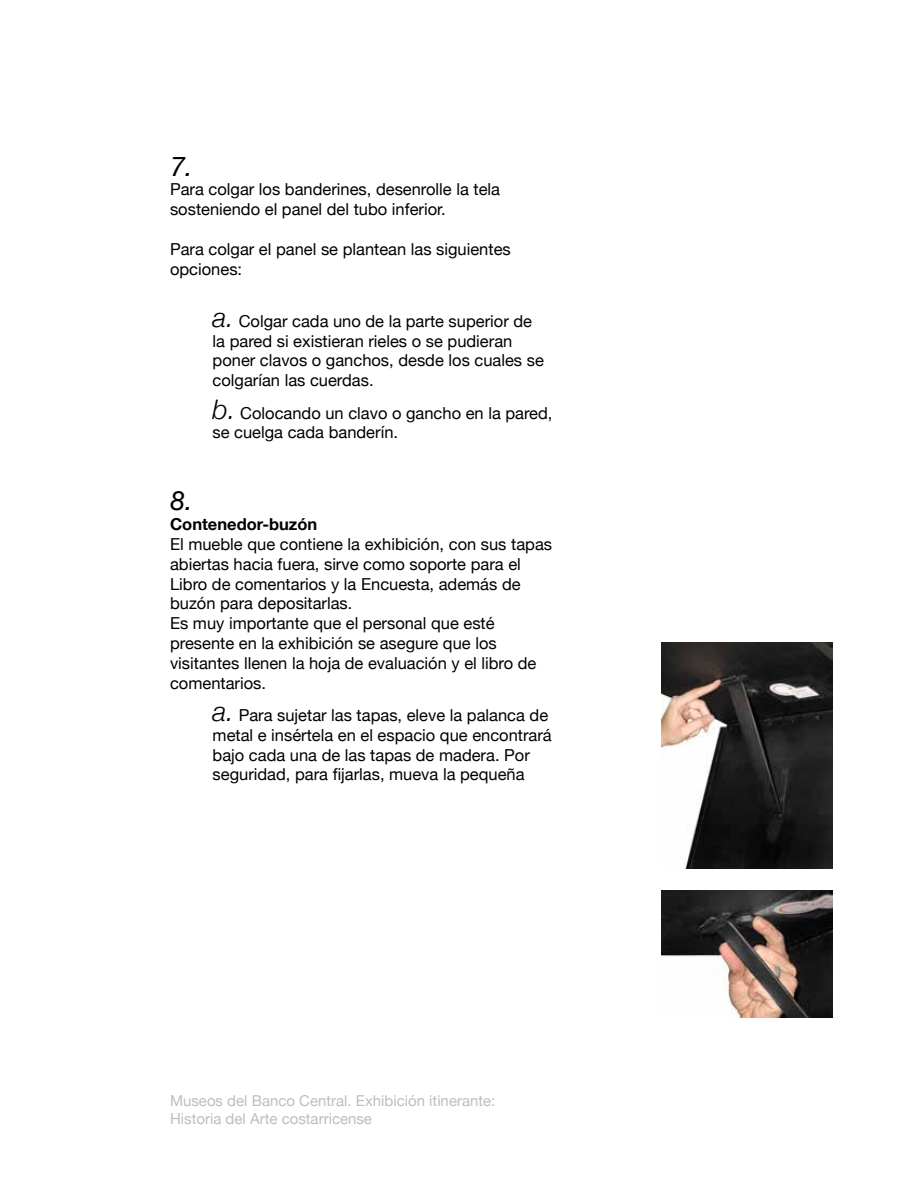
<style>
.page{position:relative;width:918px;height:1188px;background:#fff}
.page>*{position:absolute;margin:0;border:0;box-sizing:border-box;transform-origin:0 0}
.t1{font:italic 27px "Helvetica Neue";color:#000}
.t2{font:16.5px/19.8px "Helvetica Neue";color:#000}
.t3{font:700 16.5px "Helvetica Neue";color:#000}
.t4{font:15px/18px "Helvetica Neue";color:#bcbec0}
.s1{font-weight:300;font-style:italic;font-size:27px}
</style>
<div class="page">
<img style="left:662px;top:642px;width:171px;height:227px">
<img style="left:662px;top:890px;width:171px;height:128px">
<h1 class="t1" style="left:170px;top:147px;width:24px">7.</h1>
<p class="t2" style="left:170px;top:181px;width:332px">Para colgar los banderines, desenrolle la tela sosteniendo el panel del tubo inferior.</p>
<p class="t2" style="left:170px;top:240px;width:342px">Para colgar el panel se plantean las siguientes opciones:</p>
<p class="t2" style="left:213px;top:312px;width:333px"><span class="s1">a.</span> Colgar cada uno de la parte superior de la pared si existieran rieles o se pudieran poner clavos o ganchos, desde los cuales se colgarían las cuerdas.</p>
<p class="t2" style="left:213px;top:404px;width:341px"><span class="s1">b.</span> Colocando un clavo o gancho en la pared, se cuelga cada banderín.</p>
<h1 class="t1" style="left:170px;top:481px;width:24px">8.</h1>
<p class="t3" style="left:170px;top:511px;width:149px">Contenedor-buzón</p>
<p class="t2" style="left:170px;top:535px;width:384px">El mueble que contiene la exhibición, con sus tapas abiertas hacia fuera, sirve como soporte para el Libro de comentarios y la Encuesta, además de buzón para depositarlas.<br>Es muy importante que el personal que esté presente en la exhibición se asegure que los visitantes llenen la hoja de evaluación y el libro de comentarios.</p>
<p class="t2" style="left:213px;top:706px;width:341px"><span class="s1">a.</span> Para sujetar las tapas, eleve la palanca de metal e insértela en el espacio que encontrará bajo cada una de las tapas de madera. Por seguridad, para fijarlas, mueva la pequeña</p>
<p class="t4" style="left:170px;top:1092px;width:327px">Museos del Banco Central. Exhibición itinerante:<br>Historia del Arte costarricense</p>
</div>
